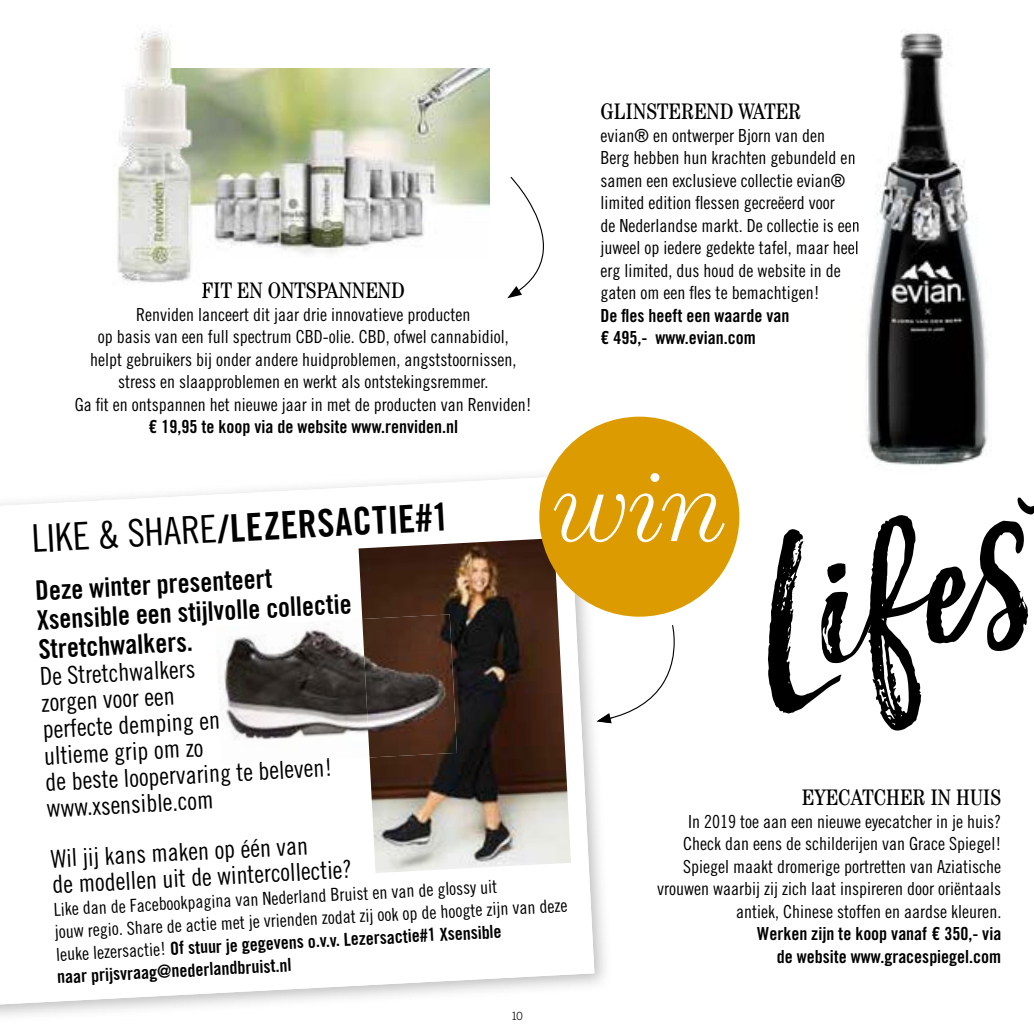
<style>
.page{position:relative;width:1034px;height:1034px;background:#fff}
.page>*{position:absolute;margin:0;border:0;box-sizing:border-box;transform-origin:0 0}
.t1{font:italic 292.5px "Hello Sunshine";color:#000}
.t2{font:italic 300 98.77px "Century LT";color:#fff}
.t3{font:38.25px "Trade Gothic LT Std Bd Cn 20";color:#000}
.t4{font:27px/29.2px "Trade Gothic LT Std Bd Cn 20";color:#000}
.t5{font:24.75px/26.3px "Trade Gothic LT Std Cn 18";color:#000}
.t6{font:condensed 22.5px "Century LT";color:#000}
.t7{font:18px/22.5px "Trade Gothic LT Std Cn 18";color:#000}
.t8{font:18px/22.5px "Trade Gothic LT Std Bd Cn 20";color:#000}
.t9{font:300 11.25px "Trade Gothic LT Std";color:#000}
.s1{font-family:"Trade Gothic LT Std Cn 18"}
</style>
<div class="page">
<svg style="left:507px;top:177px;width:37px;height:121px"></svg>
<img style="left:0;top:475px;width:611px;height:541px">
<svg style="left:596px;top:625px;width:78px;height:98px"></svg>
<svg style="left:0;top:476px;width:594px;height:528px"></svg>
<img style="left:358px;top:538px;width:213px;height:334px">
<img style="left:205px;top:68px;width:284px;height:186px">
<img style="left:215px;top:619px;width:154px;height:144px">
<img style="left:222px;top:757px;width:110px;height:8px">
<img style="left:362px;top:614px;width:95px;height:143px">
<img style="left:866px;top:31px;width:122px;height:435px">
<img style="left:851px;top:154px;width:4px;height:11px">
<img style="left:851px;top:222px;width:8px;height:10px">
<img style="left:851px;top:241px;width:7px;height:14px">
<img style="left:924px;top:455px;width:64px;height:11px">
<img style="left:117px;top:30px;width:88px;height:253px">
<svg style="left:202px;top:282px;width:3px;height:10px"></svg>
<div style="left:539px;top:416px;width:200px;height:200px;background:#dc9b01;border-radius:50%"></div>
<p class="t6" style="left:201px;top:277px;width:205px">FIT EN ONTSPANNEND</p>
<p class="t7" style="left:75px;top:303px;width:458px;text-align:center">Renviden lanceert dit jaar drie innovatieve producten<br>op basis van een full spectrum CBD-olie. CBD, ofwel cannabidiol,<br>helpt gebruikers bij onder andere huidproblemen, angststoornissen, stress en slaapproblemen en werkt als ontstekingsremmer.<br>Ga fit en ontspannen het nieuwe jaar in met de producten van Renviden!</p>
<p class="t8" style="left:149px;top:415px;width:311px">€ 19,95 te koop via de website www.renviden.nl</p>
<p class="t6" style="left:600px;top:98px;width:202px">GLINSTEREND WATER</p>
<p class="t7" style="left:600px;top:124px;width:260px">evian® en ontwerper Bjorn van den<br>Berg hebben hun krachten gebundeld en samen een exclusieve collectie evian® limited edition flessen gecreëerd voor<br>de Nederlandse markt. De collectie is een juweel op iedere gedekte tafel, maar heel erg limited, dus houd de website in de gaten om een fles te bemachtigen!</p>
<p class="t8" style="left:600px;top:304px;width:190px">De fles heeft een waarde van € 495,- www.evian.com</p>
<h2 class="t2" style="left:553px;top:450px;width:175px">win</h2>
<h3 class="t3" style="left:31px;top:515px;width:419px;rotate:-3deg"><span class="s1">LIKE &amp; SHARE</span>/LEZERSACTIE#1</h3>
<h3 class="t4" style="left:35px;top:576px;width:316px;rotate:-3deg">Deze winter presenteert<br>Xsensible een stijlvolle collectie<br>Stretchwalkers.</h3>
<h3 class="t5" style="left:39px;top:663px;width:289px;rotate:-3deg">De Stretchwalkers<br>zorgen voor een<br>perfecte demping en<br>ultieme grip om zo<br>de beste loopervaring te beleven! www.xsensible.com</h3>
<h3 class="t5" style="left:50px;top:845px;width:301px;rotate:-3deg">Wil jij kans maken op één van<br>de modellen uit de wintercollectie?</h3>
<h1 class="t1" style="left:706px;top:464px;width:277px;rotate:-15deg">Lifes</h1>
<p class="t6" style="left:801px;top:783px;width:201px">EYECATCHER IN HUIS</p>
<p class="t7" style="left:657px;top:809px;width:345px;text-align:right">In 2019 toe aan een nieuwe eyecatcher in je huis?<br>Check dan eens de schilderijen van Grace Spiegel!<br>Spiegel maakt dromerige portretten van Aziatische vrouwen waarbij zij zich laat inspireren door oriëntaals antiek, Chinese stoffen en aardse kleuren.</p>
<p class="t8" style="left:757px;top:922px;width:245px;text-align:right">Werken zijn te koop vanaf € 350,- via de website www.gracespiegel.com</p>
<p class="t7" style="left:53px;top:897px;width:514px;rotate:-3deg">Like dan de Facebookpagina van Nederland Bruist en van de glossy uit<br>jouw regio. Share de actie met je vrienden zodat zij ook op de hoogte zijn van deze</p>
<p class="t8" style="left:55px;top:942px;width:447px;rotate:-3deg"><span class="s1">leuke lezersactie!</span> Of stuur je gegevens o.v.v. Lezersactie#1 Xsensible naar prijsvraag@nederlandbruist.nl</p>
<p class="t9" style="left:511px;top:1008px;width:13px">10</p>
</div>
